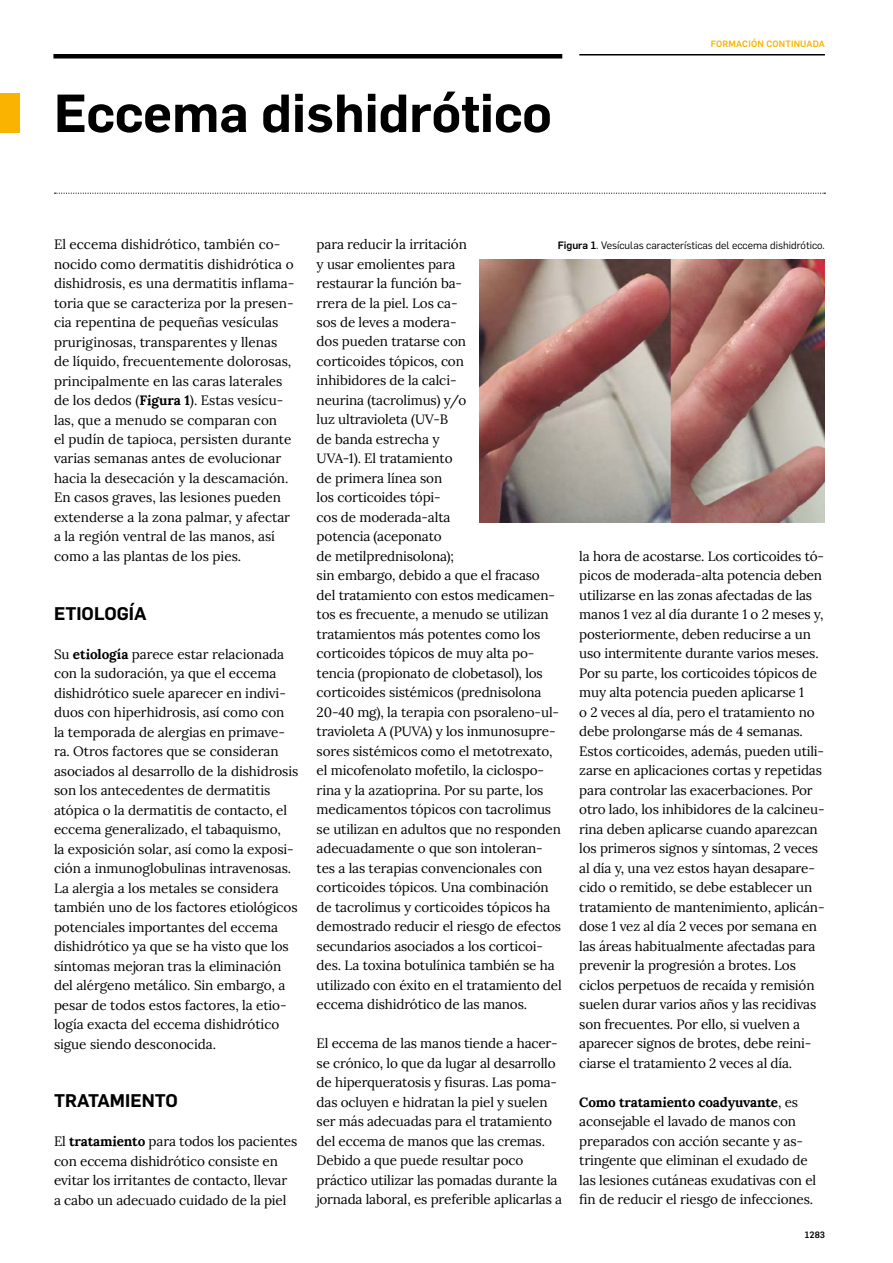
<style>
.page{position:relative;width:893px;height:1263px;background:#fff}
.page>*{position:absolute;margin:0;border:0;box-sizing:border-box;transform-origin:0 0}
.t1{font:600 52.5px "Flama";color:#000}
.t2{font:600 18px "Flama";color:#000}
.t3{font:13.5px/19.5px "Lora";letter-spacing:-.01em;color:#000}
.t4{font:10.5px "Flama";color:#000}
.t5{font:500 9px "Flama";letter-spacing:.02em;color:#fab400}
.t6{font:500 9px "Flama";color:#000}
.s1{font-weight:700}
.s2{font-weight:500}
</style>
<div class="page">
<div style="left:53px;top:54px;width:509px;height:5px;background:#000"></div>
<hr style="left:579px;top:54px;width:246px;height:2px;background:#000">
<svg style="left:55px;top:193px;width:770px;height:1px"></svg>
<img style="left:480px;top:259px;width:345px;height:263px">
<div style="left:0;top:93px;width:19px;height:39px;background:#fab400"></div>
<h1 class="t1" style="left:54px;top:75px;width:499px">Eccema dishidrótico</h1>
<p class="t5" style="left:711px;top:37px;width:116px">FORMACIÓN CONTINUADA</p>
<p class="t3" style="left:54px;top:234px;width:242px">El eccema dishidrótico, también co&shy;nocido como dermatitis dishidrótica o dishidrosis, es una dermatitis inflama&shy;toria que se caracteriza por la presen&shy;cia repentina de pequeñas vesículas pruriginosas, transparentes y llenas de líquido, frecuentemente dolorosas, principalmente en las caras laterales de los dedos (<span class="s1">Figura 1</span>). Estas vesícu&shy;las, que a menudo se comparan con<br>el pudín de tapioca, persisten durante varias semanas antes de evolucionar hacia la desecación y la descamación.<br>En casos graves, las lesiones pueden extenderse a la zona palmar, y afectar a la región ventral de las manos, así como a las plantas de los pies.</p>
<h2 class="t2" style="left:54px;top:600px;width:94px">ETIOLOGÍA</h2>
<p class="t3" style="left:54px;top:643px;width:246px">Su <span class="s1">etiología</span> parece estar relacionada con la sudoración, ya que el eccema dishidrótico suele aparecer en indivi&shy;duos con hiperhidrosis, así como con la temporada de alergias en primave&shy;ra. Otros factores que se consideran asociados al desarrollo de la dishidrosis son los antecedentes de dermatitis atópica o la dermatitis de contacto, el eccema generalizado, el tabaquismo,<br>la exposición solar, así como la exposi&shy;ción a inmunoglobulinas intravenosas.<br>La alergia a los metales se considera también uno de los factores etiológicos potenciales importantes del eccema dishidrótico ya que se ha visto que los síntomas mejoran tras la eliminación del alérgeno metálico. Sin embargo, a pesar de todos estos factores, la etio&shy;logía exacta del eccema dishidrótico sigue siendo desconocida.</p>
<h2 class="t2" style="left:54px;top:1088px;width:125px">TRATAMIENTO</h2>
<p class="t3" style="left:54px;top:1131px;width:245px">El <span class="s1">tratamiento</span> para todos los pacientes con eccema dishidrótico consiste en evitar los irritantes de contacto, llevar a cabo un adecuado cuidado de la piel</p>
<p class="t3" style="left:317px;top:234px;width:246px">para reducir la irritación<br>y usar emolientes para<br>restaurar la función ba-<br>rrera de la piel. Los ca-<br>sos de leves a modera-<br>dos pueden tratarse con<br>corticoides tópicos, con<br>inhibidores de la calci-<br>neurina (tacrolimus) y/o<br>luz ultravioleta (UV-B<br>de banda estrecha y<br>UVA-1). El tratamiento<br>de primera línea son<br>los corticoides tópi-<br>cos de moderada-alta<br>potencia (aceponato<br>de metilprednisolona);<br>sin embargo, debido a que el fracaso del tratamiento con estos medicamen&shy;tos es frecuente, a menudo se utilizan tratamientos más potentes como los corticoides tópicos de muy alta po&shy;tencia (propionato de clobetasol), los corticoides sistémicos (prednisolona<br>20-40 mg), la terapia con psoraleno-ul&shy;travioleta A (PUVA) y los inmunosupre&shy;sores sistémicos como el metotrexato, el micofenolato mofetilo, la ciclospo&shy;rina y la azatioprina. Por su parte, los medicamentos tópicos con tacrolimus se utilizan en adultos que no responden adecuadamente o que son intoleran&shy;tes a las terapias convencionales con corticoides tópicos. Una combinación de tacrolimus y corticoides tópicos ha demostrado reducir el riesgo de efectos secundarios asociados a los corticoi&shy;des. La toxina botulínica también se ha utilizado con éxito en el tratamiento del eccema dishidrótico de las manos.</p>
<p class="t3" style="left:317px;top:1033px;width:247px">El eccema de las manos tiende a hacer&shy;se crónico, lo que da lugar al desarrollo de hiperqueratosis y fisuras. Las poma&shy;das ocluyen e hidratan la piel y suelen ser más adecuadas para el tratamiento del eccema de manos que las cremas.<br>Debido a que puede resultar poco práctico utilizar las pomadas durante la jornada laboral, es preferible aplicarlas a</p>
<p class="t4" style="left:558px;top:238px;width:269px"><span class="s2">Figura 1</span>. Vesículas características del eccema dishidrótico.</p>
<p class="t3" style="left:579px;top:545px;width:247px">la hora de acostarse. Los corticoides tó&shy;picos de moderada-alta potencia deben utilizarse en las zonas afectadas de las manos 1 vez al día durante 1 o 2 meses y, posteriormente, deben reducirse a un uso intermitente durante varios meses.<br>Por su parte, los corticoides tópicos de muy alta potencia pueden aplicarse 1<br>o 2 veces al día, pero el tratamiento no debe prolongarse más de 4 semanas.<br>Estos corticoides, además, pueden utili&shy;zarse en aplicaciones cortas y repetidas para controlar las exacerbaciones. Por otro lado, los inhibidores de la calcineu&shy;rina deben aplicarse cuando aparezcan los primeros signos y síntomas, 2 veces al día y, una vez estos hayan desapare&shy;cido o remitido, se debe establecer un tratamiento de mantenimiento, aplicán&shy;dose 1 vez al día 2 veces por semana en las áreas habitualmente afectadas para prevenir la progresión a brotes. Los ciclos perpetuos de recaída y remisión suelen durar varios años y las recidivas son frecuentes. Por ello, si vuelven a aparecer signos de brotes, debe reini&shy;ciarse el tratamiento 2 veces al día.</p>
<p class="t3" style="left:579px;top:1091px;width:238px"><span class="s1">Como tratamiento coadyuvante</span>, es aconsejable el lavado de manos con preparados con acción secante y as&shy;tringente que eliminan el exudado de las lesiones cutáneas exudativas con el fin de reducir el riesgo de infecciones.</p>
<p class="t6" style="left:805px;top:1228px;width:22px">1283</p>
</div>
